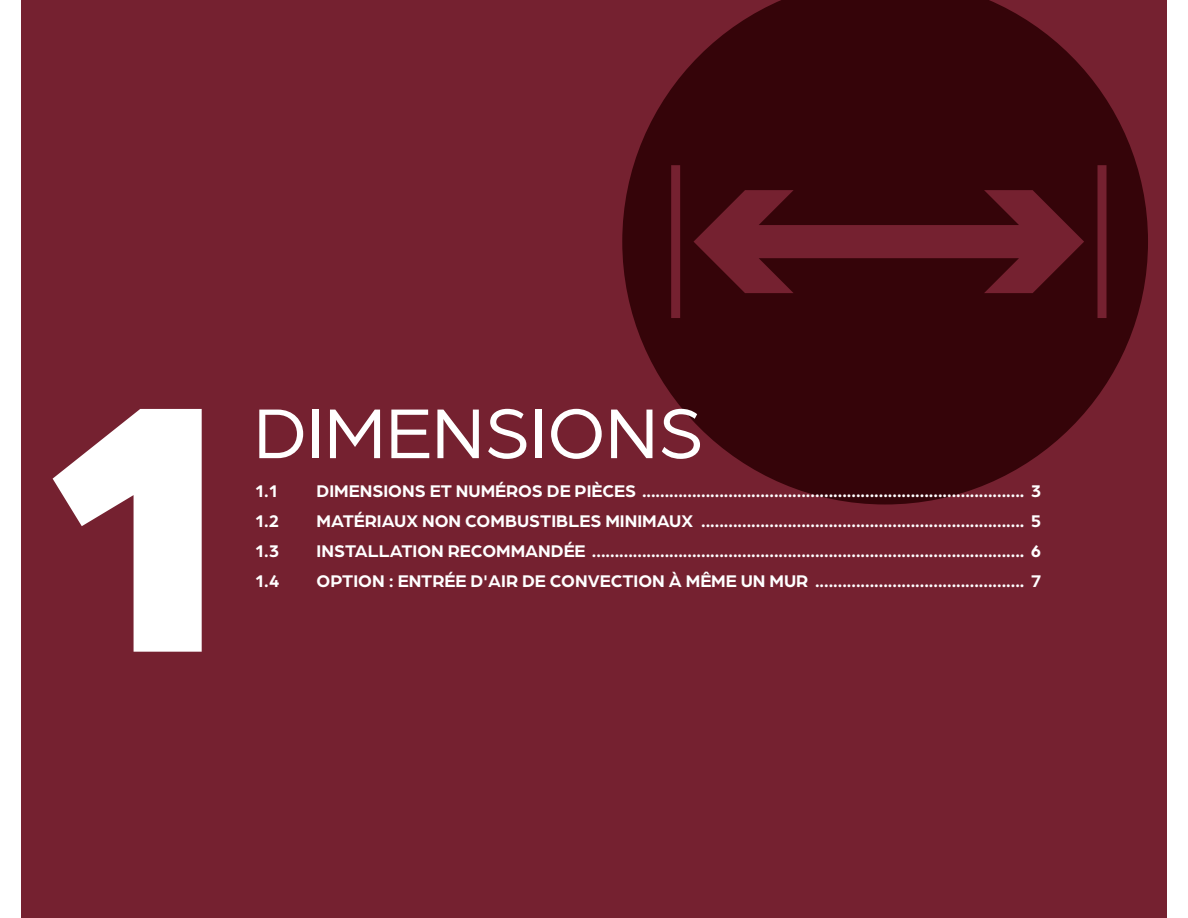
<style>
.page{position:relative;width:1188px;height:918px;background:#fff}
.page>*{position:absolute;margin:0;border:0;box-sizing:border-box;transform-origin:0 0}
.t1{font:900 374.7px "Arboria";color:#fff}
.t2{font:75px "Arboria";color:#fff}
.t3{font:700 18px "Arboria";color:#fff}
</style>
<div class="page">
<div style="left:21px;top:0;width:1146px;height:918px;background:#752130"></div>
<svg style="left:622px;top:0;width:526px;height:504px;fill:#350409"></svg>
<h1 class="t1" style="left:33px;top:257px;width:206px">1</h1>
<h2 class="t2" style="left:254px;top:384px;width:451px">DIMENSIONS</h2>
<p class="t3" style="left:255px;top:479px;width:24px">1.1</p>
<p class="t3" style="left:317px;top:479px;width:726px">DIMENSIONS ET NUMÉROS DE PIÈCES .................................................................................... 3</p>
<p class="t3" style="left:255px;top:509px;width:25px">1.2</p>
<p class="t3" style="left:317px;top:509px;width:726px">MATÉRIAUX NON COMBUSTIBLES MINIMAUX ....................................................................... 5</p>
<p class="t3" style="left:255px;top:539px;width:25px">1.3</p>
<p class="t3" style="left:317px;top:539px;width:726px">INSTALLATION RECOMMANDÉE ............................................................................................... 6</p>
<p class="t3" style="left:255px;top:569px;width:26px">1.4</p>
<p class="t3" style="left:317px;top:569px;width:726px">OPTION : ENTRÉE D'AIR DE CONVECTION À MÊME UN MUR .............................................. 7</p>
</div>
